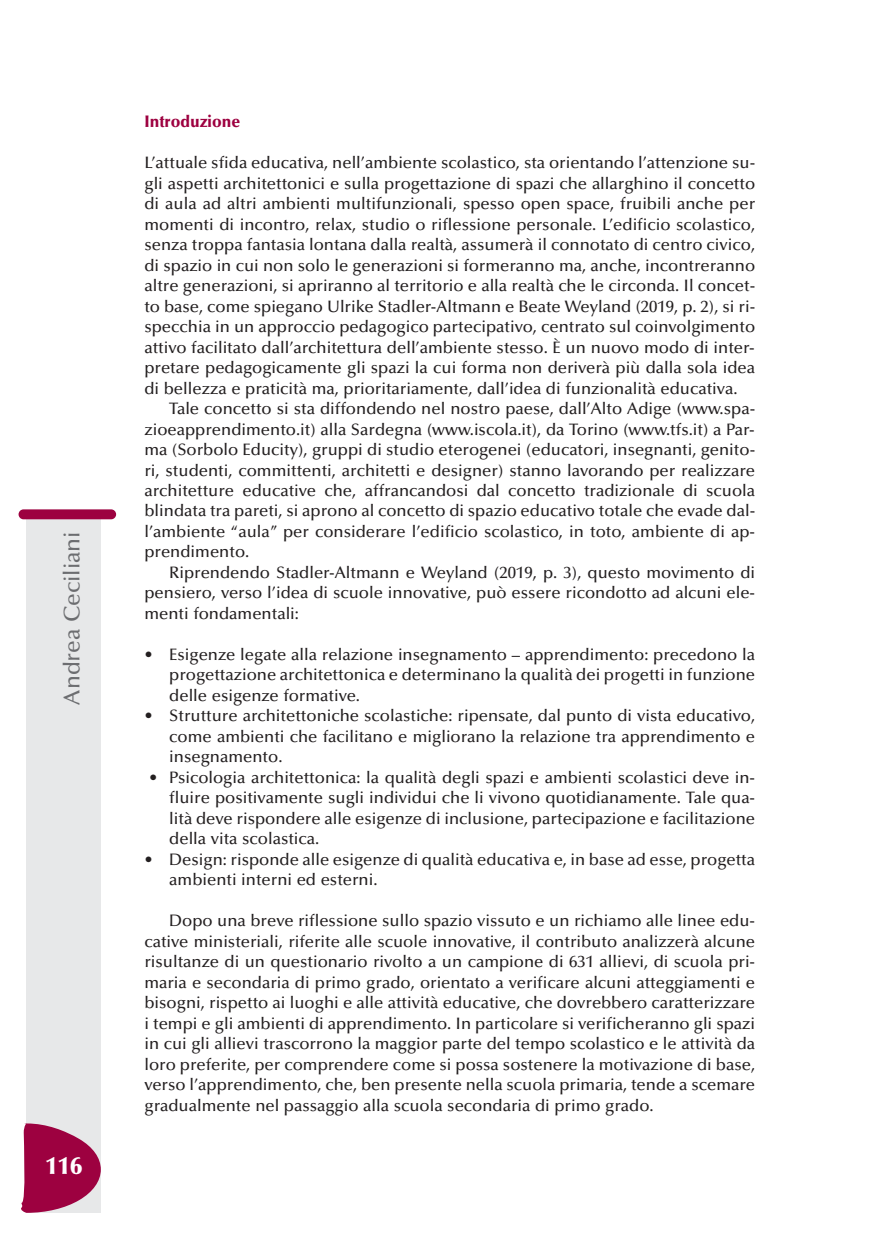
<style>
.page{position:relative;width:869px;height:1241px;background:#fff}
.page>*{position:absolute;margin:0;border:0;box-sizing:border-box;transform-origin:0 0}
.t1{font:900 24.5px "Optima";color:#fff}
.t2{font:500 22.75px "Optima";color:#6c6d70}
.t3{font:500 16.62px/20.5px "Optima";color:#231f20;text-align:justify}
.t4{font:900 16.62px "Optima";color:#9d0140;scale:.95 1}
</style>
<div class="page">
<div style="left:27px;top:517px;width:74px;height:695px;background:#e7e8e9"></div>
<div style="left:19px;top:509px;width:97px;height:10px;background:#9d0140;border-radius:5px"></div>
<svg style="left:21px;top:1122px;width:80px;height:90px"></svg>
<h2 class="t2" style="left:63px;top:704px;width:175px;rotate:-90deg">Andrea Ceciliani</h2>
<h1 class="t1" style="left:45px;top:1155px;width:38px">116</h1>
<p class="t4" style="left:144px;top:115px;width:102px">Introduzione</p>
<p class="t3" style="left:144px;top:154px;width:612px">L’attuale sfida educativa, nell’ambiente scolastico, sta orientando l’attenzione su&shy;gli aspetti architettonici e sulla progettazione di spazi che allarghino il concetto di aula ad altri ambienti multifunzionali, spesso open space, fruibili anche per momenti di incontro, relax, studio o riflessione personale. L’edificio scolastico, senza troppa fantasia lontana dalla realtà, assumerà il connotato di centro civico, di spazio in cui non solo le generazioni si formeranno ma, anche, incontreranno altre generazioni, si apriranno al territorio e alla realtà che le circonda. Il concet&shy;to base, come spiegano Ulrike Stadler-Altmann e Beate Weyland (2019, p. 2), si ri&shy;specchia in un approccio pedagogico partecipativo, centrato sul coinvolgimento attivo facilitato dall’architettura dell’ambiente stesso. È un nuovo modo di inter&shy;pretare pedagogicamente gli spazi la cui forma non deriverà più dalla sola idea di bellezza e praticità ma, prioritariamente, dall’idea di funzionalità educativa.</p>
<p class="t3" style="left:144px;top:400px;width:612px;text-indent:25px">Tale concetto si sta diffondendo nel nostro paese, dall’Alto Adige (www.spa&shy;zioeapprendimento.it) alla Sardegna (www.iscola.it), da Torino (www.tfs.it) a Par&shy;ma (Sorbolo Educity), gruppi di studio eterogenei (educatori, insegnanti, genito&shy;ri, studenti, committenti, architetti e designer) stanno lavorando per realizzare architetture educative che, affrancandosi dal concetto tradizionale di scuola blindata tra pareti, si aprono al concetto di spazio educativo totale che evade dal&shy;l’ambiente “aula” per considerare l’edificio scolastico, in toto, ambiente di ap&shy;prendimento.</p>
<p class="t3" style="left:144px;top:563px;width:612px;text-indent:25px">Riprendendo Stadler-Altmann e Weyland (2019, p. 3), questo movimento di pensiero, verso l’idea di scuole innovative, può essere ricondotto ad alcuni ele&shy;menti fondamentali:</p>
<p class="t3" style="left:169px;top:645px;width:587px;text-indent:-25px">• Esigenze legate alla relazione insegnamento – apprendimento: precedono la progettazione architettonica e determinano la qualità dei progetti in funzione delle esigenze formative.</p>
<p class="t3" style="left:169px;top:707px;width:587px;text-indent:-25px">• Strutture architettoniche scolastiche: ripensate, dal punto di vista educativo, come ambienti che facilitano e migliorano la relazione tra apprendimento e insegnamento.</p>
<p class="t3" style="left:169px;top:768px;width:587px;text-indent:-20px">• Psicologia architettonica: la qualità degli spazi e ambienti scolastici deve in&shy;fluire positivamente sugli individui che li vivono quotidianamente. Tale qua&shy;lità deve rispondere alle esigenze di inclusione, partecipazione e facilitazione della vita scolastica.</p>
<p class="t3" style="left:169px;top:850px;width:587px;text-indent:-25px">• Design: risponde alle esigenze di qualità educativa e, in base ad esse, progetta ambienti interni ed esterni.</p>
<p class="t3" style="left:144px;top:911px;width:612px;text-indent:25px">Dopo una breve riflessione sullo spazio vissuto e un richiamo alle linee edu&shy;cative ministeriali, riferite alle scuole innovative, il contributo analizzerà alcune risultanze di un questionario rivolto a un campione di 631 allievi, di scuola pri&shy;maria e secondaria di primo grado, orientato a verificare alcuni atteggiamenti e bisogni, rispetto ai luoghi e alle attività educative, che dovrebbero caratterizzare i tempi e gli ambienti di apprendimento. In particolare si verificheranno gli spazi in cui gli allievi trascorrono la maggior parte del tempo scolastico e le attività da loro preferite, per comprendere come si possa sostenere la motivazione di base, verso l’apprendimento, che, ben presente nella scuola primaria, tende a scemare gradualmente nel passaggio alla scuola secondaria di primo grado.</p>
</div>
